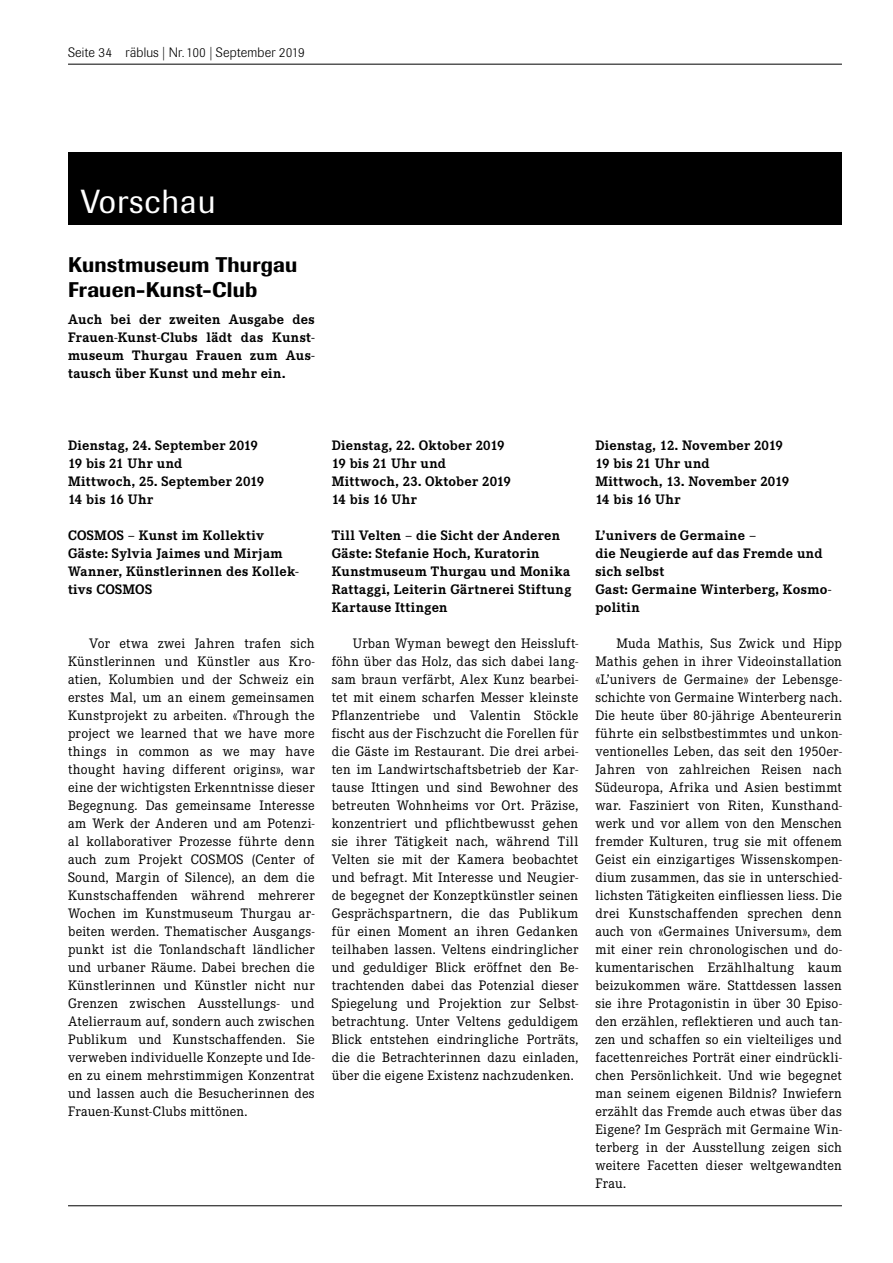
<style>
.page{position:relative;width:893px;height:1263px;background:#fff}
.page>*{position:absolute;margin:0;border:0;box-sizing:border-box;transform-origin:0 0}
.t1{font:33px "Imago";letter-spacing:.03em;color:#fff}
.t2{font:500 21px/25.2px "Imago";letter-spacing:.01em;color:#000}
.t3{font:13.5px/18px "Corporate EBQ";letter-spacing:.01em;color:#000;text-align:justify}
.t4{font:700 13.5px/18px "Corporate EBQ";letter-spacing:.025em;color:#000}
.t5{font:300 13.5px "Imago";letter-spacing:.01em;color:#000}
</style>
<div class="page">
<hr style="left:68px;top:64px;width:774px;height:1px;background:#000">
<hr style="left:68px;top:1205px;width:774px;height:1px;background:#000">
<div style="left:68px;top:152px;width:774px;height:72px;background:#000"></div>
<p class="t5" style="left:68px;top:45px;width:238px">Seite 34 räblus | Nr.100 | September 2019</p>
<h1 class="t1" style="left:81px;top:182px;width:136px">Vorschau</h1>
<h2 class="t2" style="left:68px;top:251px;width:231px">Kunstmuseum Thurgau<br>Frauen-Kunst-Club</h2>
<p class="t4" style="left:68px;top:310px;width:248px;text-align:justify">Auch bei der zweiten Ausgabe des Frauen-Kunst-Clubs lädt das Kunst&shy;museum Thurgau Frauen zum Aus&shy;tausch über Kunst und mehr ein.</p>
<p class="t4" style="left:68px;top:436px;width:198px">Dienstag, 24. September 2019<br>19 bis 21 Uhr und<br>Mittwoch, 25. September 2019<br>14 bis 16 Uhr</p>
<p class="t4" style="left:68px;top:526px;width:232px">COSMOS – Kunst im Kollektiv<br>Gäste: Sylvia Jaimes und Mirjam<br>Wanner, Künstlerinnen des Kollek&shy;tivs COSMOS</p>
<p class="t3" style="left:68px;top:634px;width:248px;text-indent:21px">Vor etwa zwei Jahren trafen sich Künstlerinnen und Künstler aus Kro&shy;atien, Kolumbien und der Schweiz ein erstes Mal, um an einem gemeinsamen Kunstprojekt zu arbeiten. «Through the project we learned that we have more things in common as we may have thought having different origins», war eine der wichtigsten Erkenntnisse dieser Begegnung. Das gemeinsame Interesse am Werk der Anderen und am Potenzi&shy;al kollaborativer Prozesse führte denn auch zum Projekt COSMOS (Center of Sound, Margin of Silence), an dem die Kunstschaffenden während mehrerer Wochen im Kunstmuseum Thurgau ar&shy;beiten werden. Thematischer Ausgangs&shy;punkt ist die Tonlandschaft ländlicher und urbaner Räume. Dabei brechen die Künstlerinnen und Künstler nicht nur Grenzen zwischen Ausstellungs- und Atelierraum auf, sondern auch zwischen Publikum und Kunstschaffenden. Sie verweben individuelle Konzepte und Ide&shy;en zu einem mehrstimmigen Konzentrat und lassen auch die Besucherinnen des Frauen-Kunst-Clubs mittönen.</p>
<p class="t4" style="left:332px;top:436px;width:181px">Dienstag, 22. Oktober 2019<br>19 bis 21 Uhr und<br>Mittwoch, 23. Oktober 2019<br>14 bis 16 Uhr</p>
<p class="t4" style="left:332px;top:526px;width:241px">Till Velten – die Sicht der Anderen<br>Gäste: Stefanie Hoch, Kuratorin<br>Kunstmuseum Thurgau und Monika<br>Rattaggi, Leiterin Gärtnerei Stiftung<br>Kartause Ittingen</p>
<p class="t3" style="left:332px;top:634px;width:248px;text-indent:21px">Urban Wyman bewegt den Heissluft&shy;föhn über das Holz, das sich dabei lang&shy;sam braun verfärbt, Alex Kunz bearbei&shy;tet mit einem scharfen Messer kleinste Pflanzentriebe und Valentin Stöckle fischt aus der Fischzucht die Forellen für die Gäste im Restaurant. Die drei arbei&shy;ten im Landwirtschaftsbetrieb der Kar&shy;tause Ittingen und sind Bewohner des betreuten Wohnheims vor Ort. Präzise, konzentriert und pflichtbewusst gehen sie ihrer Tätigkeit nach, während Till Velten sie mit der Kamera beobachtet und befragt. Mit Interesse und Neugier&shy;de begegnet der Konzeptkünstler seinen Gesprächspartnern, die das Publikum für einen Moment an ihren Gedanken teilhaben lassen. Veltens eindringlicher und geduldiger Blick eröffnet den Be&shy;trachtenden dabei das Potenzial dieser Spiegelung und Projektion zur Selbst&shy;betrachtung. Unter Veltens geduldigem Blick entstehen eindringliche Porträts, die die Betrachterinnen dazu einladen, über die eigene Existenz nachzudenken.</p>
<p class="t4" style="left:595px;top:436px;width:195px">Dienstag, 12. November 2019<br>19 bis 21 Uhr und<br>Mittwoch, 13. November 2019<br>14 bis 16 Uhr</p>
<p class="t4" style="left:595px;top:526px;width:237px">L’univers de Germaine –<br>die Neugierde auf das Fremde und sich selbst<br>Gast: Germaine Winterberg, Kosmo&shy;politin</p>
<p class="t3" style="left:595px;top:634px;width:248px;text-indent:21px">Muda Mathis, Sus Zwick und Hipp Mathis gehen in ihrer Videoinstallation «L’univers de Germaine» der Lebensge&shy;schichte von Germaine Winterberg nach.<br>Die heute über 80-jährige Abenteurerin führte ein selbstbestimmtes und unkon&shy;ventionelles Leben, das seit den 1950er-Jahren von zahlreichen Reisen nach Südeuropa, Afrika und Asien bestimmt war. Fasziniert von Riten, Kunsthand&shy;werk und vor allem von den Menschen fremder Kulturen, trug sie mit offenem Geist ein einzigartiges Wissenskompen&shy;dium zusammen, das sie in unterschied&shy;lichsten Tätigkeiten einfliessen liess. Die drei Kunstschaffenden sprechen denn auch von «Germaines Universum», dem mit einer rein chronologischen und do&shy;kumentarischen Erzählhaltung kaum beizukommen wäre. Stattdessen lassen sie ihre Protagonistin in über 30 Episo&shy;den erzählen, reflektieren und auch tan&shy;zen und schaffen so ein vielteiliges und facettenreiches Porträt einer eindrückli&shy;chen Persönlichkeit. Und wie begegnet man seinem eigenen Bildnis? Inwiefern erzählt das Fremde auch etwas über das Eigene? Im Gespräch mit Germaine Win&shy;terberg in der Ausstellung zeigen sich weitere Facetten dieser weltgewandten Frau.</p>
</div>
